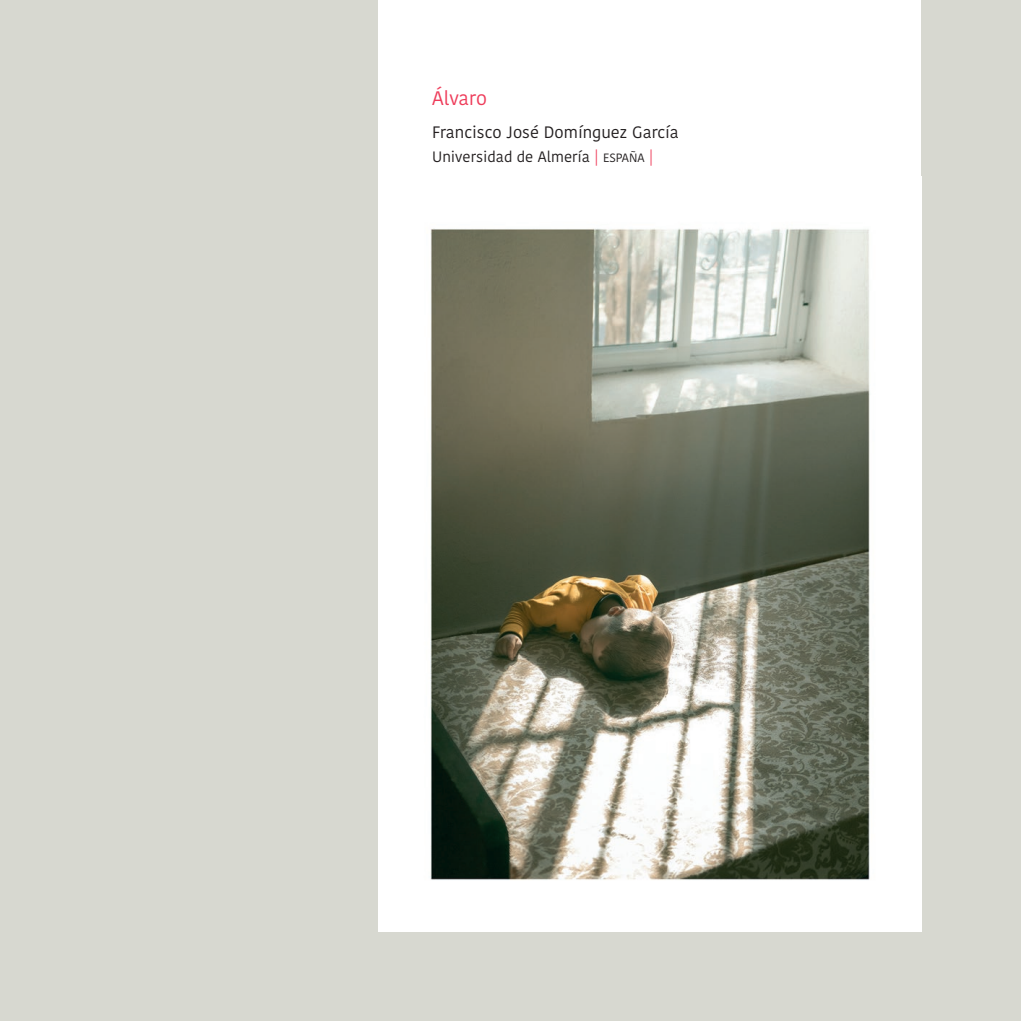
<style>
.page{position:relative;width:1021px;height:1021px;background:#fff}
.page>*{position:absolute;margin:0;border:0;box-sizing:border-box;transform-origin:0 0}
.OBRA_KOHINOOR{font:19.5px "Kohinoor Telugu";color:#ee3c5a}
.AUTOR_KOHINOOR{font:16.5px "Kohinoor Telugu";color:#231f20}
.UNIVERSIDAD_KOHINOOR{font:15px "Kohinoor Telugu";color:#231f20}
.s1{color:#ee3c5a}
.s2{font-size:12px}
</style>
<div class="page">
<div style="left:0;top:0;width:1020px;height:1020px;background:#d7d8d0"></div>
<div style="left:378px;top:0;width:543px;height:931px;background:#fff"></div>
<img style="left:430px;top:228px;width:440px;height:652px">
<p class="OBRA_KOHINOOR" style="left:432px;top:87px;width:56px">Álvaro</p>
<p class="AUTOR_KOHINOOR" style="left:432px;top:122px;width:248px">Francisco José Domínguez García</p>
<p class="UNIVERSIDAD_KOHINOOR" style="left:432px;top:148px;width:222px">Universidad de Almería <span class="s1">|</span> <span class="s2">ESPAÑA</span> <span class="s1">|</span></p>
</div>
